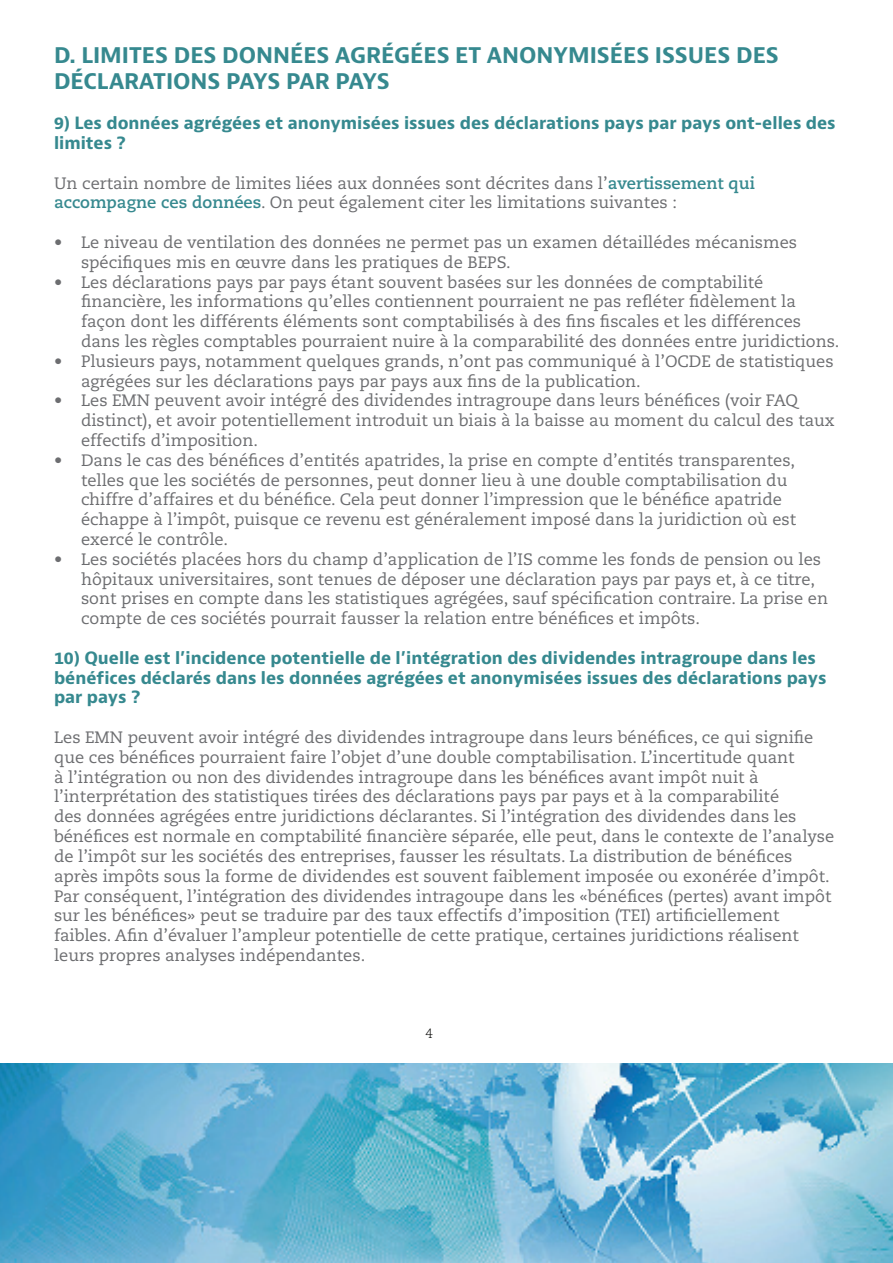
<style>
.page{position:relative;width:893px;height:1263px;background:#fff}
.page>*{position:absolute;margin:0;border:0;box-sizing:border-box;transform-origin:0 0}
.t1{font:700 21px/25.2px "OECD Bernini";color:#36898f}
.t2{font:16.5px/19.8px "Caecilia LT Std";color:#6c6d70}
.t3{font:700 16.5px/19.8px "OECD Bernini";color:#36898f}
.t4{font:300 13.5px "Caecilia LT Std";color:#040503}
.s1{font-weight:700;color:#36898f}
</style>
<div class="page">
<img style="left:0;top:1063px;width:893px;height:200px">
<p class="t1" style="left:54px;top:44px;width:726px">D. LIMITES DES DONNÉES AGRÉGÉES ET ANONYMISÉES ISSUES DES<br>DÉCLARATIONS PAYS PAR PAYS</p>
<p class="t3" style="left:54px;top:114px;width:783px">9) Les données agrégées et anonymisées issues des déclarations pays par pays ont-elles des limites ?</p>
<p class="t2" style="left:54px;top:173px;width:702px">Un certain nombre de limites liées aux données sont décrites dans l’<span class="s1">avertissement qui accompagne ces données</span>. On peut également citer les limitations suivantes :</p>
<p class="t2" style="left:81px;top:233px;width:718px;text-indent:-27px">• Le niveau de ventilation des données ne permet pas un examen détaillédes mécanismes spécifiques mis en œuvre dans les pratiques de BEPS.</p>
<p class="t2" style="left:81px;top:272px;width:760px;text-indent:-27px">• Les déclarations pays par pays étant souvent basées sur les données de comptabilité financière, les informations qu’elles contiennent pourraient ne pas refléter fidèlement la façon dont les différents éléments sont comptabilisés à des fins fiscales et les différences dans les règles comptables pourraient nuire à la comparabilité des données entre juridictions.</p>
<p class="t2" style="left:81px;top:351px;width:754px;text-indent:-27px">• Plusieurs pays, notamment quelques grands, n’ont pas communiqué à l’OCDE de statistiques agrégées sur les déclarations pays par pays aux fins de la publication.</p>
<p class="t2" style="left:81px;top:391px;width:755px;text-indent:-27px">• Les EMN peuvent avoir intégré des dividendes intragroupe dans leurs bénéfices (voir FAQ distinct), et avoir potentiellement introduit un biais à la baisse au moment du calcul des taux effectifs d’imposition.</p>
<p class="t2" style="left:81px;top:450px;width:717px;text-indent:-27px">• Dans le cas des bénéfices d’entités apatrides, la prise en compte d’entités transparentes, telles que les sociétés de personnes, peut donner lieu à une double comptabilisation du chiffre d’affaires et du bénéfice. Cela peut donner l’impression que le bénéfice apatride échappe à l’impôt, puisque ce revenu est généralement imposé dans la juridiction où est exercé le contrôle.</p>
<p class="t2" style="left:81px;top:549px;width:748px;text-indent:-27px">• Les sociétés placées hors du champ d’application de l’IS comme les fonds de pension ou les hôpitaux universitaires, sont tenues de déposer une déclaration pays par pays et, à ce titre, sont prises en compte dans les statistiques agrégées, sauf spécification contraire. La prise en compte de ces sociétés pourrait fausser la relation entre bénéfices et impôts.</p>
<p class="t3" style="left:54px;top:648px;width:774px">10) Quelle est l’incidence potentielle de l’intégration des dividendes intragroupe dans les bénéfices déclarés dans les données agrégées et anonymisées issues des déclarations pays par pays ?</p>
<p class="t2" style="left:54px;top:728px;width:782px">Les EMN peuvent avoir intégré des dividendes intragroupe dans leurs bénéfices, ce qui signifie que ces bénéfices pourraient faire l’objet d’une double comptabilisation. L’incertitude quant<br>à l’intégration ou non des dividendes intragroupe dans les bénéfices avant impôt nuit à l’interprétation des statistiques tirées des déclarations pays par pays et à la comparabilité<br>des données agrégées entre juridictions déclarantes. Si l’intégration des dividendes dans les bénéfices est normale en comptabilité financière séparée, elle peut, dans le contexte de l’analyse de l’impôt sur les sociétés des entreprises, fausser les résultats. La distribution de bénéfices après impôts sous la forme de dividendes est souvent faiblement imposée ou exonérée d’impôt.<br>Par conséquent, l’intégration des dividendes intragoupe dans les «bénéfices (pertes) avant impôt sur les bénéfices» peut se traduire par des taux effectifs d’imposition (TEI) artificiellement faibles. Afin d’évaluer l’ampleur potentielle de cette pratique, certaines juridictions réalisent leurs propres analyses indépendantes.</p>
<p class="t4" style="left:425px;top:1026px;width:9px">4</p>
</div>
